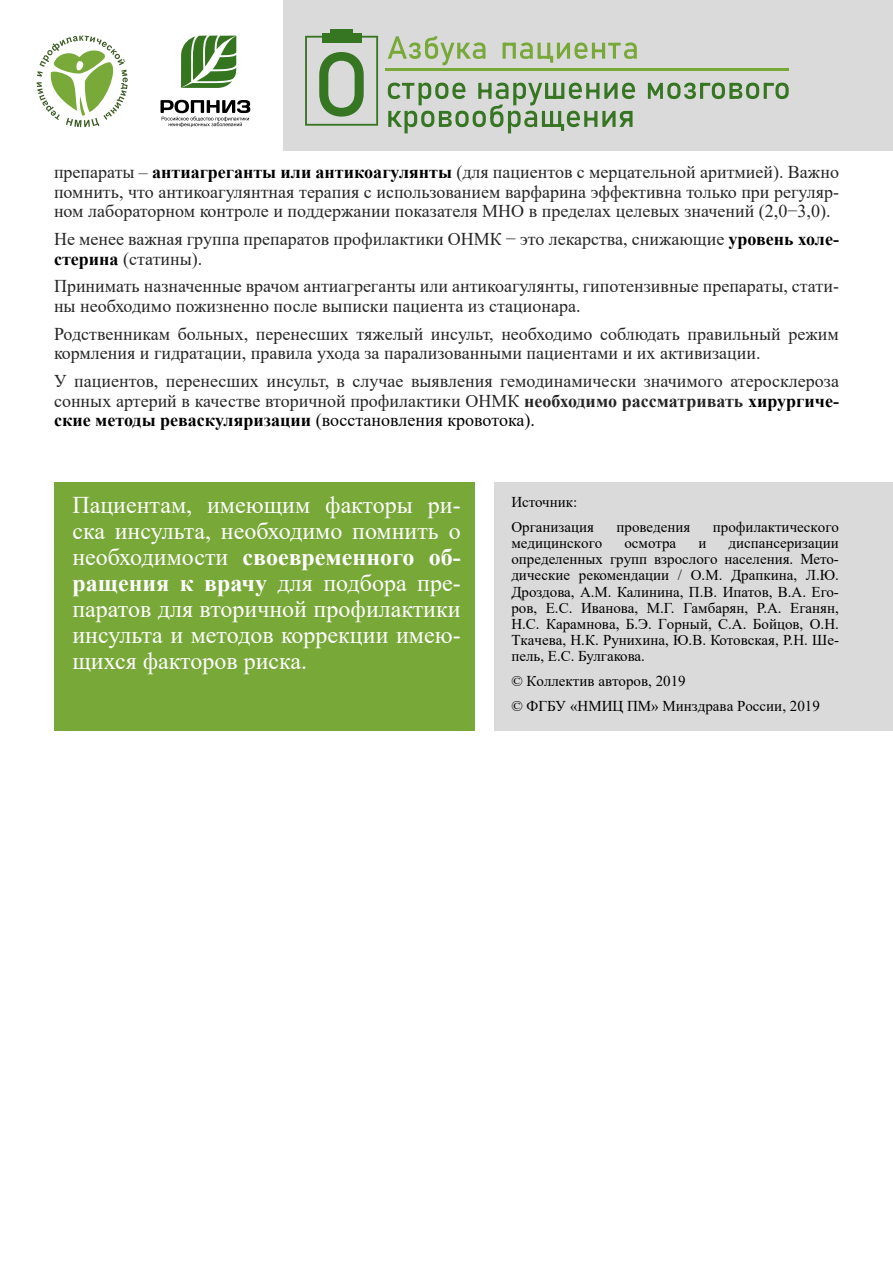
<style>
.page{position:relative;width:893px;height:1263px;background:#fff}
.page>*{position:absolute;margin:0;border:0;box-sizing:border-box;transform-origin:0 0}
.t1{font:24px/26px "Times New Roman";color:#fff;text-align:justify}
.t2{font:18px/19.4px "Times New Roman";color:#262626}
.t3{font:15px/16.2px "Times New Roman";color:#000}
.s1{font-weight:700;color:#000}
.s2{font-weight:700}
.s3{color:#000}
</style>
<div class="page">
<div style="left:283px;top:0;width:610px;height:150px;background:#dadada"></div>
<svg style="left:37px;top:36px;width:91px;height:91px"></svg>
<svg style="left:161px;top:100px;width:89px;height:27px"></svg>
<svg style="left:181px;top:36px;width:55px;height:52px"></svg>
<svg style="left:388px;top:36px;width:97px;height:29px"></svg>
<hr style="left:503px;top:43px;width:3px;height:16px;background:#78a838">
<svg style="left:506px;top:43px;width:7px;height:3px"></svg>
<hr style="left:513px;top:43px;width:3px;height:16px;background:#78a838">
<svg style="left:520px;top:42px;width:13px;height:17px"></svg>
<hr style="left:538px;top:43px;width:3px;height:16px;background:#78a838">
<svg style="left:539px;top:42px;width:49px;height:21px"></svg>
<hr style="left:592px;top:43px;width:3px;height:16px;background:#78a838">
<svg style="left:594px;top:42px;width:43px;height:17px"></svg>
<div style="left:322px;top:33px;width:39px;height:9px;background:#367521"></div>
<div style="left:330px;top:29px;width:23px;height:6px;background:#367521"></div>
<hr style="left:545px;top:83px;width:3px;height:16px;background:#367521">
<hr style="left:547px;top:96px;width:16px;height:3px;background:#367521">
<hr style="left:553px;top:83px;width:3px;height:16px;background:#367521">
<hr style="left:561px;top:83px;width:3px;height:16px;background:#367521">
<svg style="left:569px;top:83px;width:13px;height:16px"></svg>
<hr style="left:586px;top:83px;width:3px;height:16px;background:#367521">
<svg style="left:589px;top:90px;width:7px;height:2px"></svg>
<hr style="left:596px;top:83px;width:3px;height:16px;background:#367521">
<svg style="left:604px;top:83px;width:31px;height:16px"></svg>
<svg style="left:648px;top:83px;width:48px;height:16px"></svg>
<hr style="left:700px;top:83px;width:3px;height:16px;background:#367521">
<svg style="left:702px;top:83px;width:57px;height:16px"></svg>
<hr style="left:764px;top:83px;width:3px;height:16px;background:#367521">
<svg style="left:765px;top:83px;width:24px;height:16px"></svg>
<svg style="left:388px;top:83px;width:154px;height:50px"></svg>
<hr style="left:542px;top:111px;width:3px;height:16px;background:#367521">
<hr style="left:544px;top:124px;width:16px;height:3px;background:#367521">
<hr style="left:550px;top:111px;width:3px;height:16px;background:#367521">
<hr style="left:558px;top:111px;width:3px;height:16px;background:#367521">
<svg style="left:561px;top:111px;width:19px;height:20px"></svg>
<hr style="left:584px;top:111px;width:3px;height:16px;background:#367521">
<svg style="left:587px;top:118px;width:7px;height:2px"></svg>
<hr style="left:594px;top:111px;width:3px;height:16px;background:#367521">
<svg style="left:602px;top:111px;width:30px;height:16px"></svg>
<hr style="left:386px;top:68px;width:403px;height:3px;background:#78a838">
<svg style="left:305px;top:36px;width:73px;height:90px"></svg>
<div style="left:54px;top:482px;width:421px;height:249px;background:#78a838"></div>
<div style="left:494px;top:482px;width:399px;height:249px;background:#dadada"></div>
<p class="t2" style="left:54px;top:162px;width:786px;text-align:justify">препараты – <span class="s1">антиагреганты или антикоагулянты</span> (для пациентов с мерцательной аритмией). Важно помнить, что антикоагулянтная терапия с использованием варфарина эффективна только при регуляр&shy;ном лабораторном контроле и поддержании показателя МНО в пределах целевых значений (2,0−3,0).</p>
<p class="t2" style="left:54px;top:229px;width:786px">Не менее важная группа препаратов профилактики ОНМК − это лекарства, снижающие <span class="s1">уровень холе&shy;стерина</span> (статины).</p>
<p class="t2" style="left:54px;top:276px;width:786px">Принимать назначенные врачом антиагреганты или антикоагулянты, гипотензивные препараты, стати&shy;ны необходимо пожизненно после выписки пациента из стационара.</p>
<p class="t2" style="left:54px;top:324px;width:786px">Родственникам больных, перенесших тяжелый инсульт, необходимо соблюдать правильный режим кормления и гидратации, правила ухода за парализованными пациентами и их активизации.</p>
<p class="t2" style="left:54px;top:371px;width:786px;text-align:justify">У пациентов, перенесших инсульт, в случае выявления гемодинамически значимого атеросклероза сонных артерий в качестве вторичной профилактики ОНМК <span class="s2">необходимо рассматривать</span> <span class="s1">хирургиче&shy;ские методы реваскуляризации</span> <span class="s3">(восстановления кровотока).</span></p>
<h1 class="t1" style="left:72px;top:492px;width:390px">Пациентам, имеющим факторы ри&shy;ска инсульта, необходимо помнить о необходимости <span class="s2">своевременного об&shy;ращения к врачу</span> для подбора пре&shy;паратов для вторичной профилактики инсульта и методов коррекции имею&shy;щихся факторов риска.</h1>
<p class="t3" style="left:511px;top:489px;width:84px;line-height:24.8px">Источник:<br>Организация</p>
<p class="t3" style="left:616px;top:518px;width:76px">проведения</p>
<p class="t3" style="left:713px;top:518px;width:128px">профилактического</p>
<p class="t3" style="left:511px;top:534px;width:329px;text-align:justify;text-indent:217px">диспансеризации определенных групп взрослого населения. Мето&shy;дические рекомендации / О.М. Драпкина, Л.Ю.<br>Дроздова, А.М. Калинина, П.В. Ипатов, В.А. Его&shy;ров, Е.С. Иванова, М.Г. Гамбарян, Р.А. Еганян, Н.С. Карамнова, Б.Э. Горный, С.А. Бойцов, О.Н.<br>Ткачева, Н.К. Рунихина, Ю.В. Котовская, Р.Н. Ше&shy;пель, Е.С. Булгакова.</p>
<p class="t3" style="left:511px;top:668px;width:310px;line-height:24.8px">© Коллектив авторов, 2019<br>© ФГБУ «НМИЦ ПМ» Минздрава России, 2019</p>
<p class="t3" style="left:511px;top:534px;width:92px">медицинского</p>
<p class="t3" style="left:624px;top:534px;width:53px">осмотра</p>
<p class="t3" style="left:698px;top:534px;width:10px">и</p>
</div>
